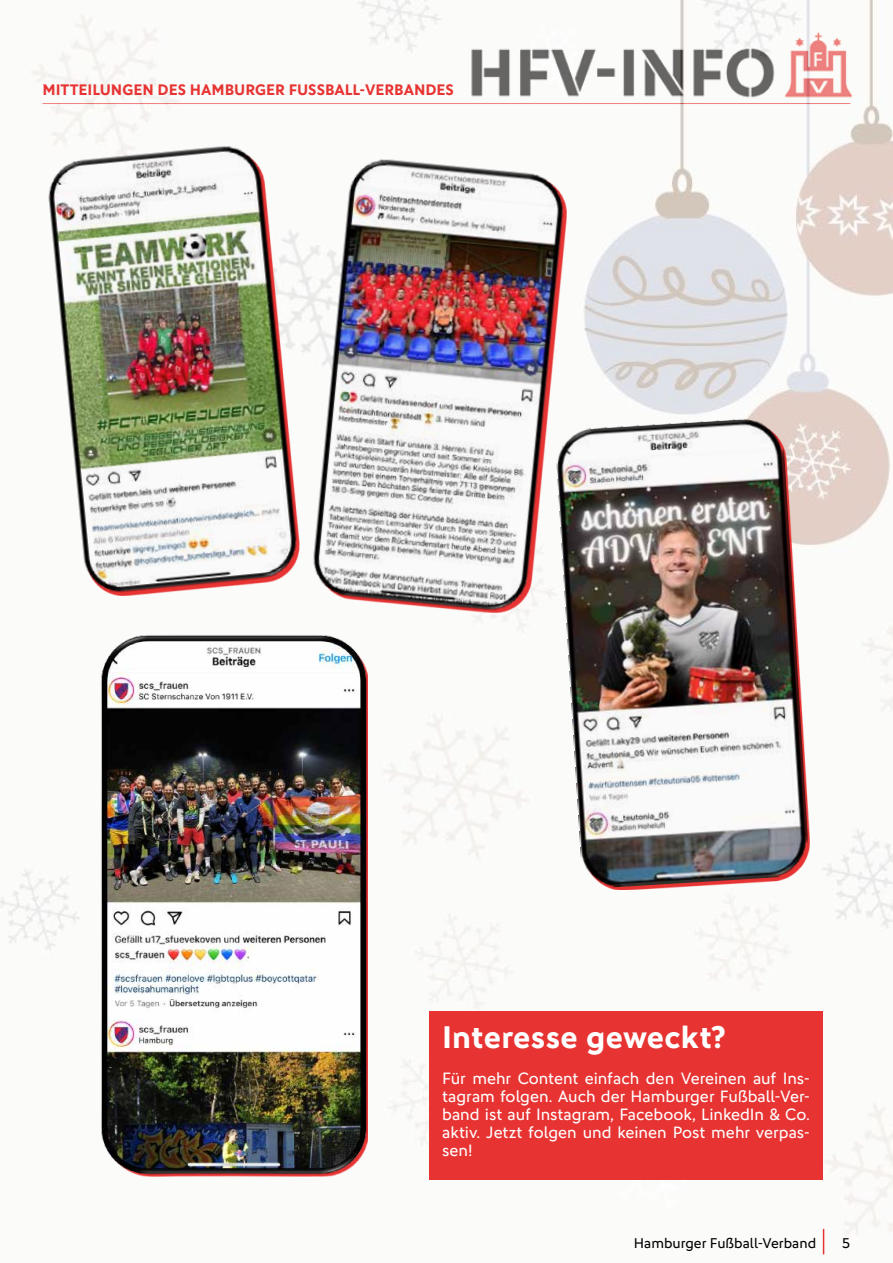
<style>
.page{position:relative;width:893px;height:1263px;background:#fff}
.page>*{position:absolute;margin:0;border:0;box-sizing:border-box;transform-origin:0 0}
.t1{font:700 31.5px "DFB Sans";letter-spacing:.005em;color:#fff}
.t2{font:16.5px/18px "DFB Sans";color:#fff;text-align:justify}
.t3{font:700 15.3px "DFB Sans";color:#e73433}
.t4{font:14.25px "DFB Sans";color:#000}
</style>
<div class="page">
<img style="left:0;top:0;width:893px;height:1255px">
<img style="left:39px;top:140px;width:265px;height:463px">
<img style="left:304px;top:153px;width:267px;height:467px">
<img style="left:94px;top:631px;width:276px;height:551px">
<img style="left:554px;top:417px;width:256px;height:472px">
<div style="left:429px;top:1011px;width:394px;height:169px;background:#e73433"></div>
<svg style="left:823px;top:1229px;width:1px;height:25px"></svg>
<p class="t3" style="left:43px;top:80px;width:413px">MITTEILUNGEN DES HAMBURGER FUSSBALL-VERBANDES</p>
<h1 class="t1" style="left:442px;top:1019px;width:285px">Interesse geweckt?</h1>
<p class="t2" style="left:442px;top:1069px;width:369px">Für mehr Content einfach den Vereinen auf Ins&shy;tagram folgen. Auch der Hamburger Fußball-Ver&shy;band ist auf Instagram, Facebook, LinkedIn &amp; Co. aktiv. Jetzt folgen und keinen Post mehr verpas&shy;sen!</p>
<p class="t4" style="left:634px;top:1235px;width:184px">Hamburger Fußball-Verband</p>
<p class="t4" style="left:842px;top:1235px;width:10px">5</p>
</div>
